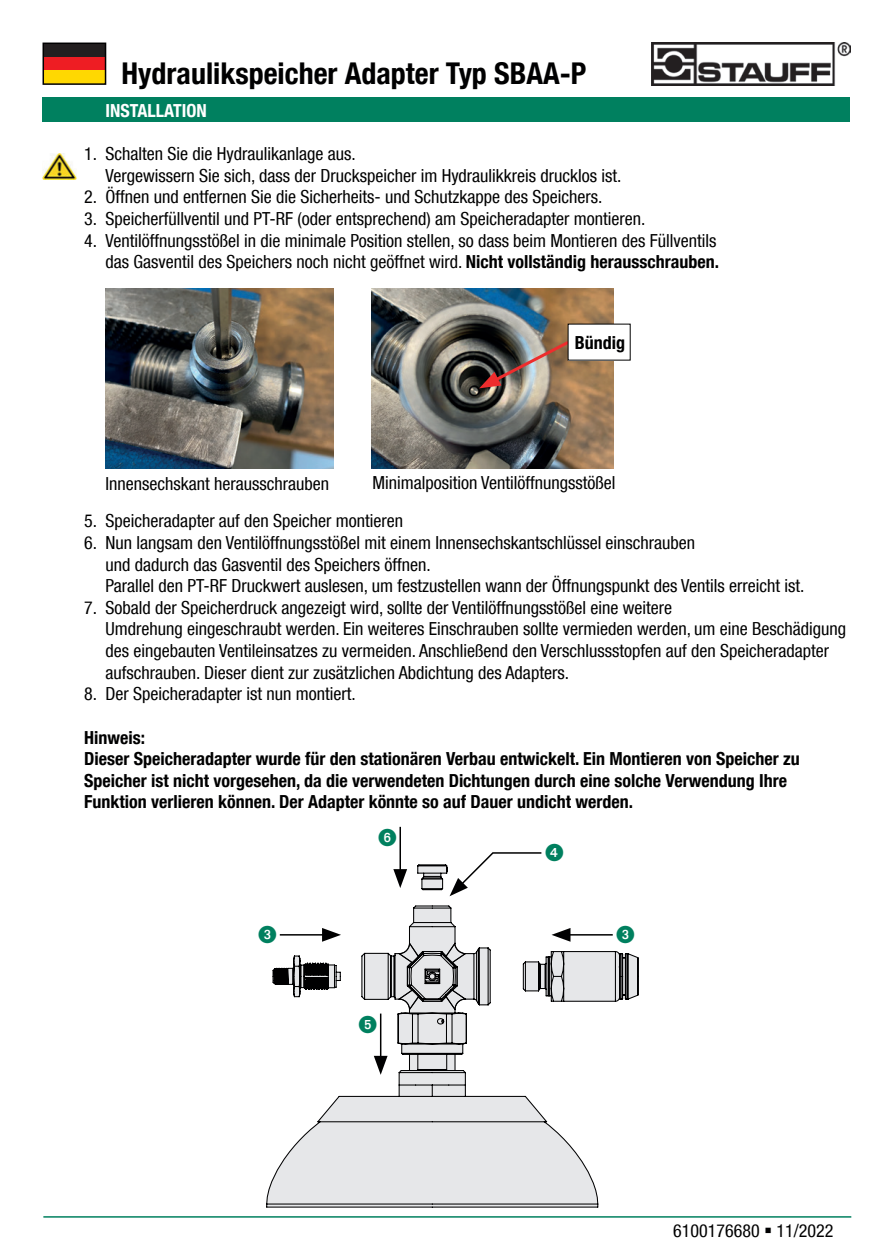
<style>
.page{position:relative;width:893px;height:1259px;background:#fff}
.page>*{position:absolute;margin:0;border:0;box-sizing:border-box;transform-origin:0 0}
.t1{font:700 condensed 30px "Helvetica Neue LT Com";color:#000001}
.t2{font:condensed 18px/21.6px "Helvetica Neue LT Com";color:#000001}
.t3{font:700 condensed 18px/21.6px "Helvetica Neue LT Com";color:#000001}
.t4{font:700 condensed 18px "Helvetica Neue LT Com";color:#fff}
.t5{font:18px "European Pi One";color:#00805f}
.s1{font-weight:700}
</style>
<div class="page">
<div style="left:43px;top:98px;width:807px;height:24px;background:#00805f"></div>
<img style="left:651px;top:43px;width:199px;height:42px">
<div style="left:43px;top:43px;width:63px;height:14px;background:#231f20"></div>
<div style="left:43px;top:57px;width:63px;height:13px;background:#ee1d23"></div>
<div style="left:43px;top:70px;width:63px;height:14px;background:#ffd801"></div>
<div style="left:43px;top:43px;width:63px;height:42px;border:2px solid #000001"></div>
<hr style="left:43px;top:1216px;width:808px;height:1px;background:#00805f">
<img style="left:43px;top:153px;width:34px;height:27px">
<img style="left:106px;top:288px;width:228px;height:180px">
<img style="left:372px;top:288px;width:241px;height:180px">
<img style="left:479px;top:338px;width:93px;height:50px">
<div style="left:568px;top:324px;width:62px;height:36px;background:#fff"></div>
<hr style="left:399px;top:827px;width:2px;height:47px;background:#000001">
<svg style="left:393px;top:869px;width:14px;height:19px"></svg>
<svg style="left:418px;top:852px;width:124px;height:44px"></svg>
<svg style="left:267px;top:906px;width:372px;height:301px"></svg>
<h1 class="t1" style="left:122px;top:56px;width:466px">Hydraulikspeicher Adapter Typ SBAA-P</h1>
<p class="t4" style="left:106px;top:100px;width:103px">INSTALLATION</p>
<p class="t2" style="left:106px;top:143px;width:517px;text-indent:-21px">1. Schalten Sie die Hydraulikanlage aus.<br>Vergewissern Sie sich, dass der Druckspeicher im Hydraulikkreis drucklos ist.</p>
<p class="t2" style="left:84px;top:186px;width:520px">2. Öffnen und entfernen Sie die Sicherheits- und Schutzkappe des Speichers.</p>
<p class="t2" style="left:84px;top:208px;width:563px">3. Speicherfüllventil und PT-RF (oder entsprechend) am Speicheradapter montieren.</p>
<p class="t2" style="left:84px;top:229px;width:636px;text-align:right">4. Ventilöffnungsstößel in die minimale Position stellen, so dass beim Montieren des Füllventils das Gasventil des Speichers noch nicht geöffnet wird. <span class="s1">Nicht vollständig herausschrauben.</span></p>
<p class="t3" style="left:575px;top:332px;width:52px">Bündig</p>
<p class="t2" style="left:105px;top:473px;width:225px">Innensechskant herausschrauben</p>
<p class="t2" style="left:372px;top:472px;width:244px">Minimalposition Ventilöffnungsstößel</p>
<p class="t2" style="left:84px;top:510px;width:320px">5. Speicheradapter auf den Speicher montieren</p>
<p class="t2" style="left:106px;top:532px;width:700px;text-indent:-21px">6. Nun langsam den Ventilöffnungsstößel mit einem Innensechskantschlüssel einschrauben<br>und dadurch das Gasventil des Speichers öffnen.<br>Parallel den PT-RF Druckwert auslesen, um festzustellen wann der Öffnungspunkt des Ventils erreicht ist.</p>
<p class="t2" style="left:106px;top:596px;width:742px;text-indent:-21px">7. Sobald der Speicherdruck angezeigt wird, sollte der Ventilöffnungsstößel eine weitere<br>Umdrehung eingeschraubt werden. Ein weiteres Einschrauben sollte vermieden werden, um eine Beschädigung des eingebauten Ventileinsatzes zu vermeiden. Anschließend den Verschlussstopfen auf den Speicheradapter aufschrauben. Dieser dient zur zusätzlichen Abdichtung des Adapters.</p>
<p class="t2" style="left:84px;top:683px;width:273px">8. Der Speicheradapter ist nun montiert.</p>
<p class="t3" style="left:84px;top:726px;width:717px">Hinweis:<br>Dieser Speicheradapter wurde für den stationären Verbau entwickelt. Ein Montieren von Speicher zu Speicher ist nicht vorgesehen, da die verwendeten Dichtungen durch eine solche Verwendung Ihre Funktion verlieren können. Der Adapter könnte so auf Dauer undicht werden.</p>
<p class="t5" style="left:378px;top:827px;width:19px">6</p>
<p class="t5" style="left:546px;top:843px;width:19px">4</p>
<p class="t5" style="left:259px;top:925px;width:19px">3</p>
<p class="t5" style="left:617px;top:925px;width:19px">3</p>
<p class="t5" style="left:359px;top:1014px;width:19px">5</p>
<p class="t2" style="left:673px;top:1219px;width:162px">6100176680 ▪ 11/2022</p>
</div>
